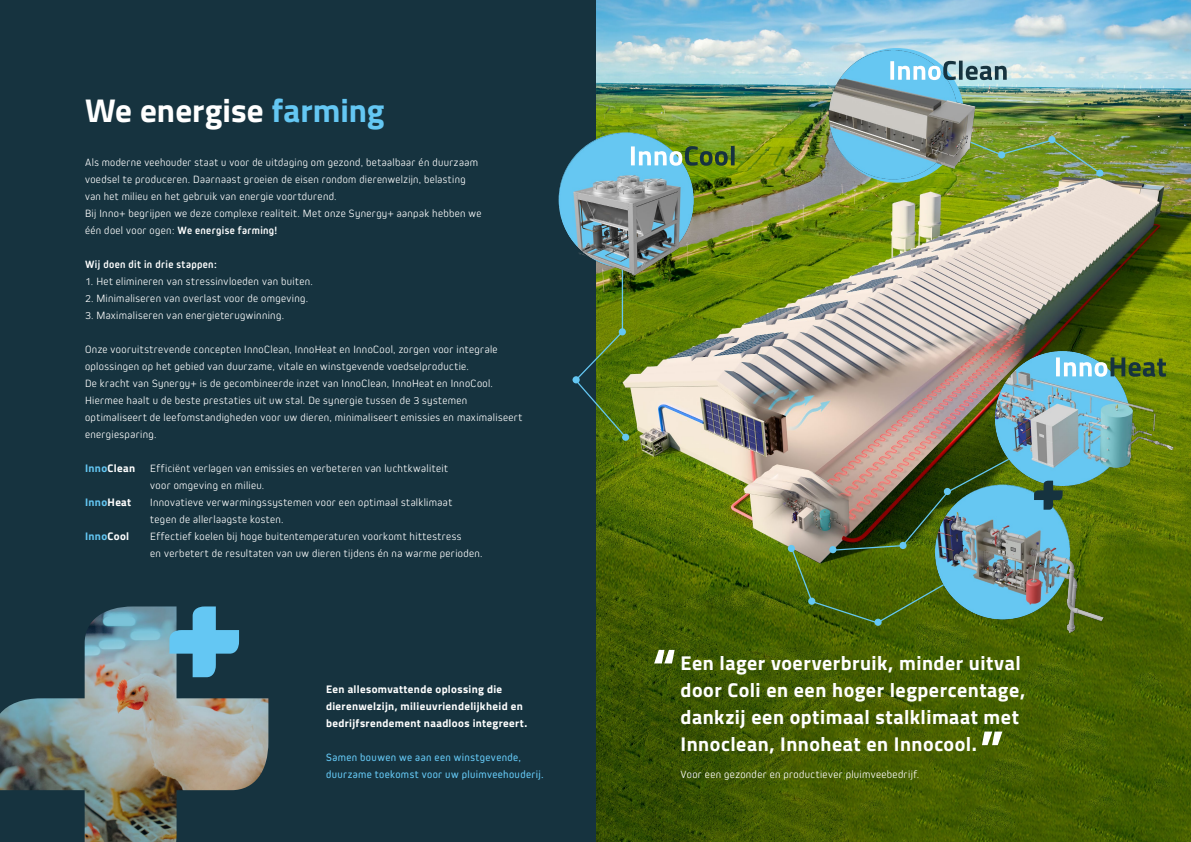
<style>
.page{position:relative;width:1191px;height:842px;background:#fff}
.page>*{position:absolute;margin:0;border:0;box-sizing:border-box;transform-origin:0 0}
.t1{font:700 55px "Titillium Web";color:#fff}
.t2{font:700 33px "Titillium Web";color:#fff}
.t3{font:700 20px/27px "Titillium Web";letter-spacing:.025em;color:#fff}
.t4{font:300 11px/17px "Kiro";letter-spacing:.035em;color:#fff}
.t5{font:700 11px/17px "Titillium Web";letter-spacing:.03em;color:#fff}
.t6{font:11px/17px "Kiro";letter-spacing:.03em;color:#64c7f3}
.t7{font:700 11px "Kiro";letter-spacing:.035em;color:#fff}
.t8{font:700 11px "Titillium Web";letter-spacing:.03em;color:#64c7f3}
.s1{color:#64c7f3}
.s2{font-weight:700}
.s3{color:#fff}
</style>
<div class="page">
<img style="left:595px;top:0;width:596px;height:842px">
<svg style="left:622px;top:433px;width:7px;height:8px"></svg>
<svg style="left:1015px;top:138px;width:86px;height:37px;background:#79963b"></svg>
<div style="left:1096px;top:169px;width:7px;height:8px;background:#64c7f3;border-radius:50%"></div>
<svg style="left:787px;top:545px;width:8px;height:7px"></svg>
<img style="left:790px;top:451px;width:177px;height:173px">
<div style="left:808px;top:598px;width:7px;height:7px;background:#64c7f3;border-radius:50%"></div>
<div style="left:0;top:0;width:595px;height:842px;background:#16333f"></div>
<img style="left:0;top:606px;width:268px;height:236px">
<svg style="left:574px;top:330px;width:53px;height:109px"></svg>
<div style="left:619px;top:328px;width:7px;height:7px;background:#64c7f3;border-radius:50%"></div>
<hr style="left:622px;top:261px;width:1px;height:69px;background:#64c7f3">
<svg style="left:169px;top:606px;width:70px;height:71px"></svg>
<img style="left:558px;top:118px;width:196px;height:157px">
<svg style="left:631px;top:146px;width:103px;height:20px"></svg>
<img style="left:932px;top:479px;width:198px;height:163px">
<img style="left:967px;top:337px;width:223px;height:165px">
<svg style="left:1056px;top:357px;width:110px;height:20px;background:#779e7d"></svg>
<img style="left:774px;top:36px;width:241px;height:161px">
<svg style="left:890px;top:61px;width:116px;height:19px;background:#8cb6c6"></svg>
<svg style="left:1034px;top:481px;width:28px;height:29px"></svg>
<h2 class="t2" style="left:85px;top:86px;width:301px">We energise <span class="s1">farming</span></h2>
<p class="t4" style="left:85px;top:153px;width:398px">Als moderne veehouder staat u voor de uitdaging om gezond, betaalbaar én duurzaam voedsel te produceren. Daarnaast groeien de eisen rondom dierenwelzijn, belasting van het milieu en het gebruik van energie voortdurend.<br>Bij Inno+ begrijpen we deze complexe realiteit. Met onze Synergy+ aanpak hebben we één doel voor ogen: <span class="s2">We energise farming!</span></p>
<p class="t7" style="left:85px;top:258px;width:133px">Wij doen dit in drie stappen:</p>
<p class="t4" style="left:85px;top:272px;width:229px">1. Het elimineren van stressinvloeden van buiten.</p>
<p class="t4" style="left:85px;top:289px;width:225px">2. Minimaliseren van overlast voor de omgeving.</p>
<p class="t4" style="left:85px;top:306px;width:200px">3. Maximaliseren van energieterugwinning.</p>
<p class="t4" style="left:85px;top:340px;width:439px">Onze vooruitstrevende concepten InnoClean, InnoHeat en InnoCool, zorgen voor integrale oplossingen op het gebied van duurzame, vitale en winstgevende voedselproductie.<br>De kracht van Synergy+ is de gecombineerde inzet van InnoClean, InnoHeat en InnoCool.<br>Hiermee haalt u de beste prestaties uit uw stal. De synergie tussen de 3 systemen optimaliseert de leefomstandigheden voor uw dieren, minimaliseert emissies en maximaliseert energiesparing.</p>
<p class="t5" style="left:85px;top:459px;width:52px"><span class="s1">Inno</span>Clean</p>
<p class="t4" style="left:150px;top:459px;width:299px">Efficiënt verlagen van emissies en verbeteren van luchtkwaliteit voor omgeving en milieu.</p>
<p class="t8" style="left:85px;top:493px;width:48px">Inno<span class="s3">Heat</span></p>
<p class="t4" style="left:150px;top:493px;width:303px">Innovatieve verwarmingssystemen voor een optimaal stalklimaat tegen de allerlaagste kosten.</p>
<p class="t8" style="left:85px;top:527px;width:46px">Inno<span class="s3">Cool</span></p>
<p class="t4" style="left:150px;top:527px;width:334px">Effectief koelen bij hoge buitentemperaturen voorkomt hittestress<br>en verbetert de resultaten van uw dieren tijdens én na warme perioden.</p>
<p class="t5" style="left:326px;top:680px;width:203px">Een allesomvattende oplossing die dierenwelzijn, milieuvriendelijkheid en bedrijfsrendement naadloos integreert.</p>
<p class="t6" style="left:326px;top:749px;width:219px">Samen bouwen we aan een winstgevende, duurzame toekomst voor uw pluimveehouderij.</p>
<h1 class="t1" style="left:652px;top:626px;width:26px">“</h1>
<h3 class="t3" style="left:680px;top:649px;width:346px">Een lager voerverbruik, minder uitval door Coli en een hoger legpercentage, dankzij een optimaal stalklimaat met Innoclean, Innoheat en Innocool.</h3>
<h1 class="t1" style="left:979px;top:708px;width:26px">”</h1>
<p class="t4" style="left:680px;top:765px;width:240px">Voor een gezonder en productiever pluimveebedrijf.</p>
</div>
